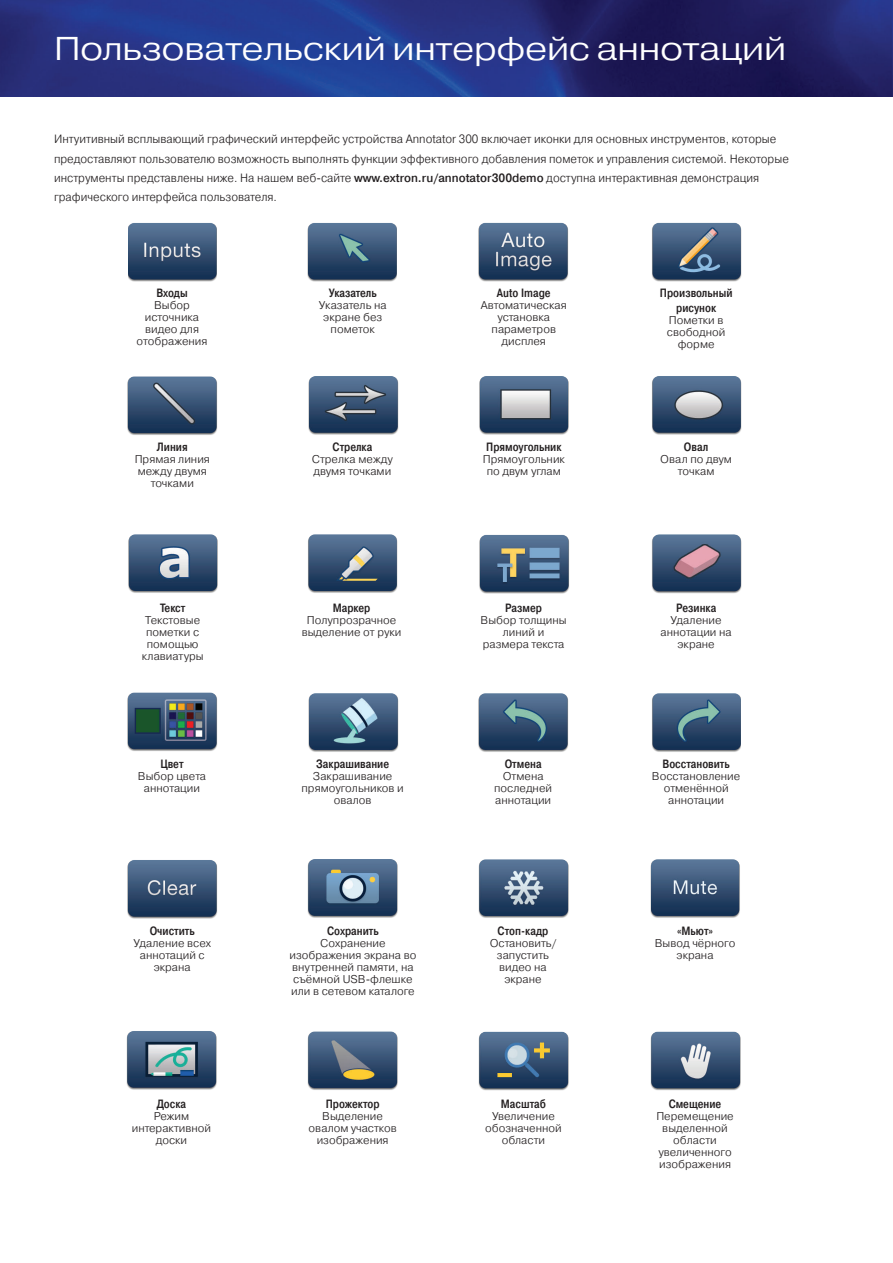
<style>
.page{position:relative;width:893px;height:1263px;background:#fff}
.page>*{position:absolute;margin:0;border:0;box-sizing:border-box;transform-origin:0 0}
.header_main{font:300 33px "Pragmatica Ext";letter-spacing:-.01em;color:#fff}
.bodycopy_desc_left_j{font:300 12px/19.2px "Pragmatica";color:#231f20;scale:.95 1}
.gui_icon_title{font:500 12px/14.2px "Pragmatica Cond";color:#231f20;text-align:center}
.gui_icon_bodycopy{font:300 11.25px/12px "Pragmatica";color:#231f20;text-align:center}
.s1{font-weight:500}
</style>
<div class="page">
<img style="left:0;top:0;width:893px;height:96px">
<img style="left:307px;top:859px;width:91px;height:59px">
<img style="left:478px;top:859px;width:91px;height:59px">
<img style="left:650px;top:859px;width:90px;height:59px">
<img style="left:126px;top:1031px;width:91px;height:59px">
<img style="left:307px;top:1031px;width:91px;height:59px">
<img style="left:478px;top:1031px;width:91px;height:60px">
<img style="left:128px;top:223px;width:89px;height:59px">
<img style="left:478px;top:222px;width:90px;height:60px">
<img style="left:127px;top:376px;width:90px;height:59px">
<img style="left:479px;top:376px;width:90px;height:59px">
<img style="left:128px;top:534px;width:90px;height:59px">
<img style="left:308px;top:376px;width:91px;height:59px">
<img style="left:652px;top:222px;width:90px;height:60px">
<img style="left:127px;top:692px;width:90px;height:59px">
<img style="left:478px;top:693px;width:90px;height:59px">
<img style="left:127px;top:860px;width:90px;height:59px">
<img style="left:479px;top:534px;width:90px;height:60px">
<img style="left:308px;top:693px;width:91px;height:59px">
<img style="left:652px;top:693px;width:89px;height:59px">
<img style="left:652px;top:534px;width:90px;height:60px">
<img style="left:650px;top:1031px;width:90px;height:60px">
<img style="left:308px;top:534px;width:89px;height:59px">
<img style="left:652px;top:376px;width:90px;height:59px">
<img style="left:308px;top:223px;width:89px;height:59px">
<p class="header_main" style="left:54px;top:28px;width:734px">Пользовательский интерфейс аннотаций</p>
<p class="bodycopy_desc_left_j" style="left:54px;top:129px;width:775px">Интуитивный всплывающий графический интерфейс устройства Annotator 300 включает иконки для основных инструментов, которые предоставляют пользователю возможность выполнять функции эффективного добавления пометок и управления системой. Некоторые инструменты представлены ниже. На нашем веб-сайте <span class="s1">www.extron.ru/annotator300demo</span> доступна интерактивная демонстрация графического интерфейса пользователя.</p>
<p class="gui_icon_title" style="left:156px;top:286px;width:33px">Входы</p>
<p class="gui_icon_bodycopy" style="left:137px;top:299px;width:72px">Выбор источника видео для отображения</p>
<p class="gui_icon_title" style="left:157px;top:440px;width:32px">Линия</p>
<p class="gui_icon_bodycopy" style="left:135px;top:453px;width:77px">Прямая линия между двумя точками</p>
<p class="gui_icon_title" style="left:160px;top:601px;width:27px">Текст</p>
<p class="gui_icon_bodycopy" style="left:142px;top:614px;width:63px">Текстовые пометки с помощью клавиатуры</p>
<p class="gui_icon_title" style="left:160px;top:757px;width:25px">Цвет</p>
<p class="gui_icon_bodycopy" style="left:138px;top:770px;width:70px">Выбор цвета аннотации</p>
<p class="gui_icon_title" style="left:150px;top:924px;width:47px">Очистить</p>
<p class="gui_icon_bodycopy" style="left:134px;top:937px;width:79px">Удаление всех аннотаций с экрана</p>
<p class="gui_icon_title" style="left:157px;top:1097px;width:31px">Доска</p>
<p class="gui_icon_bodycopy" style="left:132px;top:1110px;width:81px">Режим интерактивной доски</p>
<p class="gui_icon_title" style="left:329px;top:286px;width:50px">Указатель</p>
<p class="gui_icon_bodycopy" style="left:319px;top:299px;width:69px">Указатель на экране без пометок</p>
<p class="gui_icon_title" style="left:332px;top:440px;width:42px">Стрелка</p>
<p class="gui_icon_bodycopy" style="left:312px;top:453px;width:83px;text-align:left">Стрелка между двумя точками</p>
<p class="gui_icon_title" style="left:333px;top:601px;width:39px">Маркер</p>
<p class="gui_icon_bodycopy" style="left:302px;top:614px;width:101px">Полупрозрачное выделение от руки</p>
<p class="gui_icon_title" style="left:316px;top:757px;width:75px">Закрашивание</p>
<p class="gui_icon_bodycopy" style="left:302px;top:770px;width:104px">Закрашивание прямоугольников и овалов</p>
<p class="gui_icon_title" style="left:327px;top:924px;width:53px">Сохранить</p>
<p class="gui_icon_bodycopy" style="left:289px;top:937px;width:128px">Сохранение изображения экрана во внутренней памяти, на съёмной USB-флешке или в сетевом каталоге</p>
<p class="gui_icon_title" style="left:326px;top:1097px;width:55px">Прожектор</p>
<p class="gui_icon_bodycopy" style="left:309px;top:1110px;width:90px">Выделение овалом участков изображения</p>
<p class="gui_icon_title" style="left:497px;top:286px;width:55px">Auto Image</p>
<p class="gui_icon_bodycopy" style="left:481px;top:299px;width:87px">Автоматическая установка параметров дисплея</p>
<p class="gui_icon_title" style="left:486px;top:440px;width:77px">Прямоугольник</p>
<p class="gui_icon_bodycopy" style="left:483px;top:453px;width:84px">Прямоугольник по двум углам</p>
<p class="gui_icon_title" style="left:505px;top:601px;width:38px">Размер</p>
<p class="gui_icon_bodycopy" style="left:481px;top:614px;width:87px">Выбор толщины линий и размера текста</p>
<p class="gui_icon_title" style="left:505px;top:757px;width:38px">Отмена</p>
<p class="gui_icon_bodycopy" style="left:494px;top:770px;width:59px">Отмена последней аннотации</p>
<p class="gui_icon_title" style="left:498px;top:924px;width:52px">Стоп-кадр</p>
<p class="gui_icon_bodycopy" style="left:490px;top:937px;width:68px">Остановить/ запустить видео на экране</p>
<p class="gui_icon_title" style="left:501px;top:1097px;width:47px">Масштаб</p>
<p class="gui_icon_bodycopy" style="left:485px;top:1110px;width:78px">Увеличение обозначенной области</p>
<p class="gui_icon_title" style="left:660px;top:286px;width:74px">Произвольный рисунок</p>
<p class="gui_icon_bodycopy" style="left:667px;top:313px;width:60px">Пометки в свободной форме</p>
<p class="gui_icon_title" style="left:684px;top:440px;width:26px">Овал</p>
<p class="gui_icon_bodycopy" style="left:660px;top:453px;width:73px">Овал по двум точкам</p>
<p class="gui_icon_title" style="left:676px;top:601px;width:42px">Резинка</p>
<p class="gui_icon_bodycopy" style="left:660px;top:614px;width:73px">Удаление аннотации на экране</p>
<p class="gui_icon_title" style="left:662px;top:757px;width:69px">Восстановить</p>
<p class="gui_icon_bodycopy" style="left:652px;top:770px;width:90px">Восстановление отменённой аннотации</p>
<p class="gui_icon_title" style="left:677px;top:924px;width:38px">«Мьют»</p>
<p class="gui_icon_bodycopy" style="left:655px;top:937px;width:82px">Вывод чёрного экрана</p>
<p class="gui_icon_title" style="left:669px;top:1097px;width:54px">Смещение</p>
<p class="gui_icon_bodycopy" style="left:656px;top:1110px;width:79px">Перемещение выделенной области увеличенного изображения</p>
</div>
